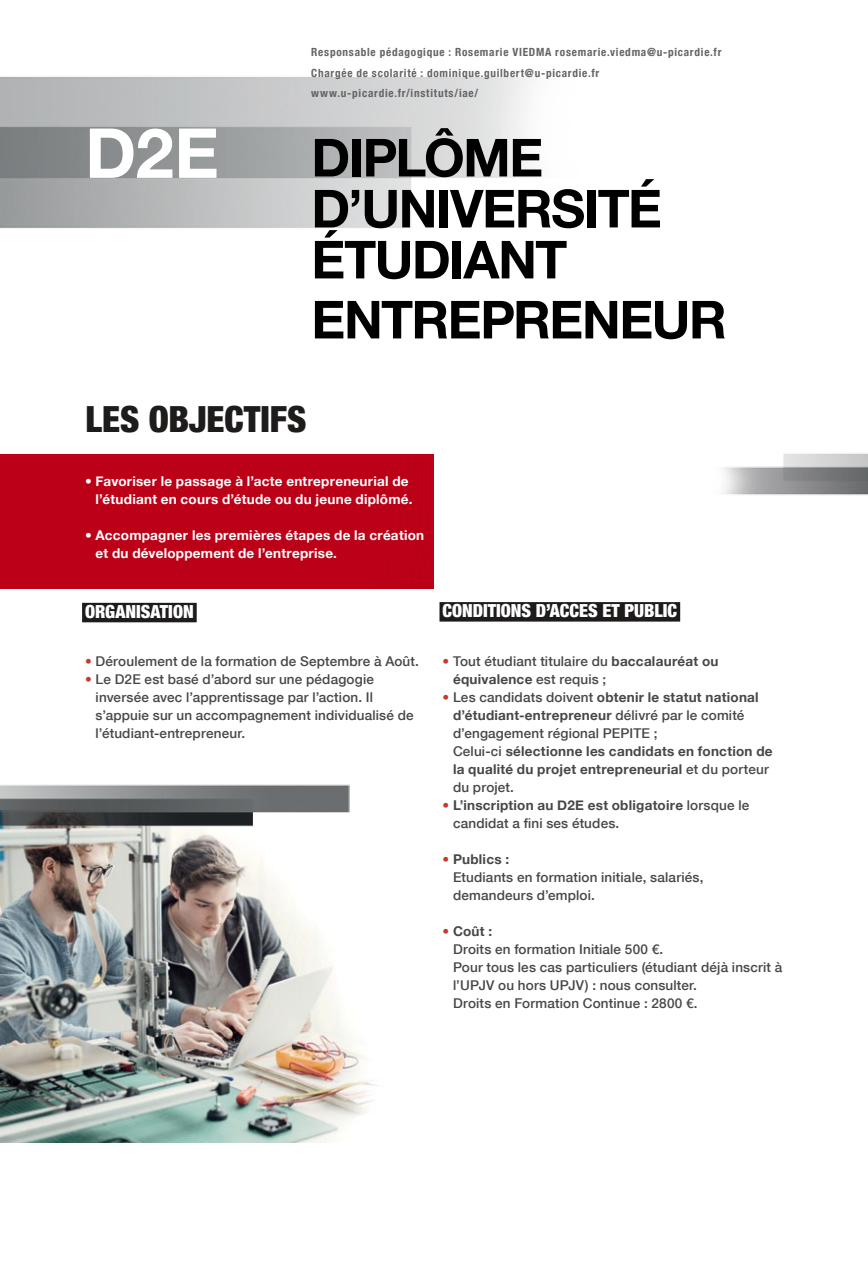
<style>
.page{position:relative;width:868px;height:1263px;background:#fff}
.page>*{position:absolute;margin:0;border:0;box-sizing:border-box;transform-origin:0 0}
.t1{font:700 69px "Helvetica Neue";color:#fff}
.t2{font:700 52.5px/51px "Helvetica Neue";letter-spacing:-.03em;color:#000}
.t3{font:900 condensed 36px "Helvetica Neue";letter-spacing:-.005em;color:#1e1b1b}
.t4{font:900 condensed 18px "Helvetica Neue";color:#fff}
.t5{font:500 13.5px/18px "Helvetica Neue";letter-spacing:.01em;color:#464749}
.t6{font:700 13.5px/18px "Helvetica Neue";letter-spacing:.02em;color:#464749}
.t7{font:700 13.5px/18px "Helvetica Neue";letter-spacing:.02em;color:#fff;text-align:right}
.t8{font:700 condensed 11.25px/20.7px "Helvetica Neue";letter-spacing:.065em;color:#646568}
.s1{color:#c7392a}
.s2{font-weight:700;color:#c7392a}
.s3{font-weight:700}
.s4{font-weight:500}
</style>
<div class="page">
<div style="left:0;top:454px;width:434px;height:135px;background:#bb0017"></div>
<div style="left:82px;top:603px;width:115px;height:19px;background:#1e1b1b"></div>
<div style="left:439px;top:602px;width:241px;height:20px;background:#1e1b1b"></div>
<img style="left:722px;top:453px;width:145px;height:43px">
<img style="left:0;top:872px;width:375px;height:271px">
<img style="left:0;top:784px;width:350px;height:88px">
<h1 class="t1" style="left:85px;top:91px;width:135px">D2E</h1>
<p class="t8" style="left:311px;top:41px;width:411px">Responsable pédagogique : Rosemarie VIEDMA rosemarie.viedma@u-picardie.fr<br>Chargée de scolarité : dominique.guilbert@u-picardie.fr www.u-picardie.fr/instituts/iae/</p>
<h2 class="t2" style="left:311px;top:129px;width:352px">DIPLÔME<br>D’UNIVERSITÉ<br>ÉTUDIANT</h2>
<h2 class="t2" style="left:311px;top:291px;width:417px">ENTREPRENEUR</h2>
<h3 class="t3" style="left:86px;top:390px;width:222px">LES OBJECTIFS</h3>
<p class="t7" style="left:85px;top:471px;width:329px">• Favoriser le passage à l’acte entrepreneurial de l’étudiant en cours d’étude ou du jeune diplômé.</p>
<p class="t7" style="left:96px;top:525px;width:330px;text-align:left;text-indent:-11px">• Accompagner les premières étapes de la création et du développement de l’entreprise.</p>
<h3 class="t4" style="left:85px;top:597px;width:110px">ORGANISATION</h3>
<p class="t5" style="left:85px;top:652px;width:335px"><span class="s1">•</span> Déroulement de la formation de Septembre à Août.</p>
<p class="t5" style="left:96px;top:670px;width:319px;text-indent:-11px"><span class="s2">•</span> Le D2E est basé d’abord sur une pédagogie inversée avec l’apprentissage par l’action. Il s’appuie sur un accompagnement individualisé de l’étudiant-entrepreneur.</p>
<h3 class="t4" style="left:442px;top:596px;width:236px">CONDITIONS D’ACCES ET PUBLIC</h3>
<p class="t5" style="left:453px;top:652px;width:267px;text-indent:-11px"><span class="s2">•</span> Tout étudiant titulaire du <span class="s3">baccalauréat ou équivalence</span> est requis ;</p>
<p class="t6" style="left:453px;top:687px;width:321px;text-indent:-11px"><span class="s1">•</span> <span class="s4">Les candidats doivent</span> obtenir le statut national d’étudiant-entrepreneur <span class="s4">délivré par le comité d’engagement régional PEPITE ;<br>Celui-ci</span> sélectionne les candidats en fonction de la qualité du projet entrepreneurial <span class="s4">et du porteur du projet.</span></p>
<p class="t6" style="left:453px;top:795px;width:298px;text-indent:-11px"><span class="s1">•</span> L’inscription au D2E est obligatoire <span class="s4">lorsque le candidat a fini ses études.</span></p>
<p class="t5" style="left:453px;top:850px;width:252px;text-indent:-11px"><span class="s2">•</span> <span class="s3">Publics :<br></span>Etudiants en formation initiale, salariés, demandeurs d’emploi.</p>
<p class="t5" style="left:453px;top:922px;width:331px;text-indent:-11px"><span class="s2">•</span> <span class="s3">Coût :<br></span>Droits en formation Initiale 500 €.<br>Pour tous les cas particuliers (étudiant déjà inscrit à l’UPJV ou hors UPJV) : nous consulter.<br>Droits en Formation Continue : 2800 €.</p>
</div>
